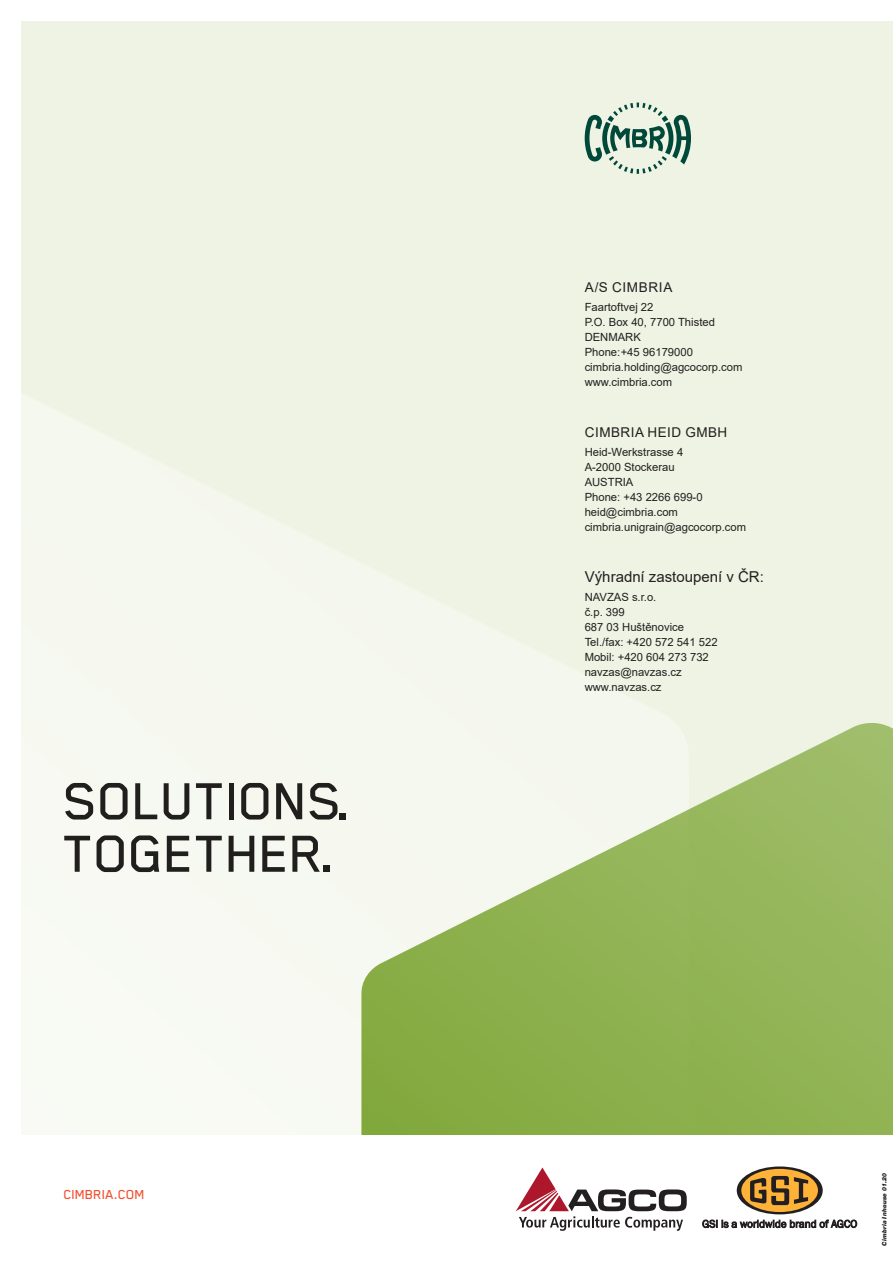
<style>
.page{position:relative;width:893px;height:1263px;background:#fff}
.page>*{position:absolute;margin:0;border:0;box-sizing:border-box;transform-origin:0 0}
.t1{font:500 60px/52.5px "Blender";letter-spacing:-.005em;color:#231f20}
.t2{font:15px "Arial";color:#231f20}
.CB_Head_10_10{font:500 15px "Blender";color:#ef5032}
.CB_Head_10_10-2{font:13.5px "Arial";letter-spacing:.035em;color:#231f20}
.ARIAL_Adresse_Arial{font:11.25px/15px "Arial";color:#231f20}
.Adresse_Arial{font:11.25px "Arial";color:#231f20}
.t3{font:italic 900 6px "Helvetica Neue";letter-spacing:.025em;color:#231f20}
</style>
<div class="page">
<div style="left:21px;top:21px;width:872px;height:1221px;background:#eef3e3"></div>
<svg style="left:21px;top:393px;width:527px;height:742px;fill:#f6f8f0"></svg>
<svg style="left:361px;top:723px;width:532px;height:412px"></svg>
<div style="left:0;top:1135px;width:893px;height:128px;background:#fff"></div>
<svg style="left:585px;top:103px;width:106px;height:71px"></svg>
<svg style="left:516px;top:1167px;width:171px;height:64px"></svg>
<svg style="left:737px;top:1166px;width:86px;height:48px"></svg>
<svg style="left:702px;top:1220px;width:155px;height:8px"></svg>
<h1 class="t1" style="left:64px;top:773px;width:291px">SOLUTIONS.<br>TOGETHER.</h1>
<p class="CB_Head_10_10" style="left:64px;top:1187px;width:83px">CIMBRIA.COM</p>
<p class="CB_Head_10_10-2" style="left:585px;top:278px;width:89px">A/S CIMBRIA</p>
<p class="ARIAL_Adresse_Arial" style="left:585px;top:299px;width:70px">Faartoftvej 22</p>
<p class="ARIAL_Adresse_Arial" style="left:585px;top:314px;width:132px">P.O. Box 40, 7700 Thisted</p>
<p class="ARIAL_Adresse_Arial" style="left:585px;top:329px;width:58px">DENMARK</p>
<p class="ARIAL_Adresse_Arial" style="left:585px;top:344px;width:110px">Phone:+45 96179000</p>
<p class="ARIAL_Adresse_Arial" style="left:585px;top:359px;width:159px">cimbria.holding@agcocorp.com www.cimbria.com</p>
<p class="CB_Head_10_10-2" style="left:585px;top:423px;width:144px">CIMBRIA HEID GMBH</p>
<p class="ARIAL_Adresse_Arial" style="left:585px;top:444px;width:100px">Heid-Werkstrasse 4</p>
<p class="ARIAL_Adresse_Arial" style="left:585px;top:459px;width:92px">A-2000 Stockerau</p>
<p class="ARIAL_Adresse_Arial" style="left:585px;top:474px;width:50px">AUSTRIA</p>
<p class="ARIAL_Adresse_Arial" style="left:585px;top:489px;width:119px">Phone: +43 2266 699-0</p>
<p class="ARIAL_Adresse_Arial" style="left:585px;top:504px;width:163px">heid@cimbria.com cimbria.unigrain@agcocorp.com</p>
<p class="t2" style="left:585px;top:566px;width:181px">Výhradní zastoupení v ČR:</p>
<p class="ARIAL_Adresse_Arial" style="left:585px;top:589px;width:73px">NAVZAS s.r.o.</p>
<p class="ARIAL_Adresse_Arial" style="left:585px;top:604px;width:42px">č.p. 399</p>
<p class="ARIAL_Adresse_Arial" style="left:585px;top:619px;width:101px">687 03 Huštěnovice</p>
<p class="Adresse_Arial" style="left:585px;top:634px;width:134px">Tel./fax: +420 572 541 522</p>
<p class="Adresse_Arial" style="left:585px;top:649px;width:126px">Mobil: +420 604 273 732</p>
<p class="Adresse_Arial" style="left:585px;top:664px;width:99px">navzas@navzas.cz</p>
<p class="ARIAL_Adresse_Arial" style="left:585px;top:679px;width:78px">www.navzas.cz</p>
<p class="t3" style="left:881px;top:1246px;width:75px;rotate:-90deg">Cimbria Inhouse 01.20</p>
</div>
